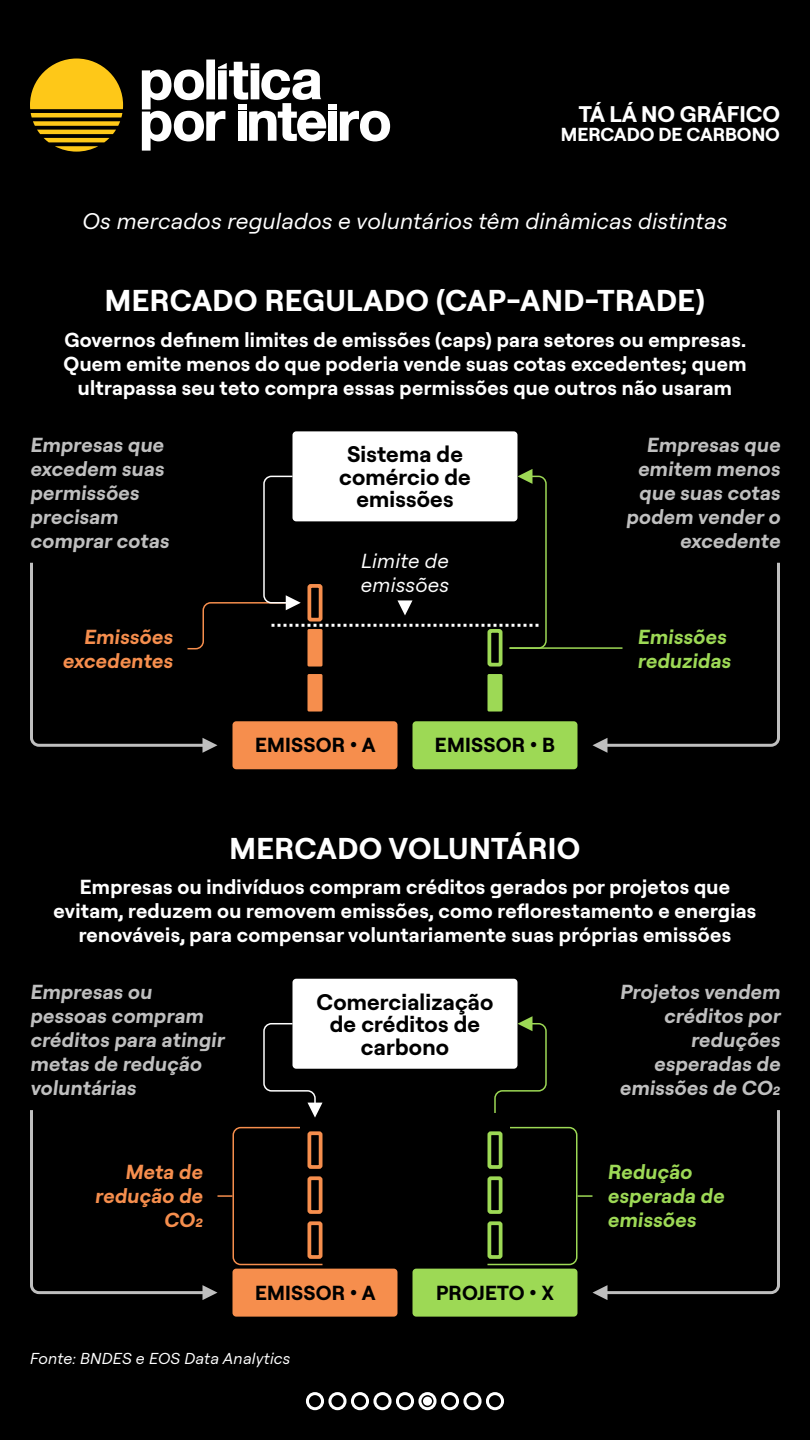
<style>
.page{position:relative;width:810px;height:1440px;background:#000}
.page>*{position:absolute;margin:0;border:0;box-sizing:border-box;transform-origin:0 0}
.t1{font:700 30px "Roobert";letter-spacing:.015em;color:#fff}
.t2{font:700 22.5px/22.5px "Roobert";letter-spacing:.01em;color:#000;text-align:center}
.t3{font:italic 22.5px "Roobert";letter-spacing:.01em;color:#fff}
.t4{font:700 22.5px "Roobert";color:#fff}
.t5{font:700 20.25px/24px "Roobert";letter-spacing:.015em;color:#fff;text-align:center}
.t6{font:700 20.25px/24px "Roobert";color:#bfbfbf;text-align:right}
.t7{font:700 20.25px/24px "Roobert";color:#9dd955}
.t8{font:700 20.25px "Roobert";letter-spacing:.01em;color:#000}
.t9{font:700 20.25px/24px "Roobert";color:#f68e4d;text-align:right}
.t10{font:italic 20.25px/24px "Roobert";letter-spacing:.015em;color:#fff}
.t11{font:700 18.75px "Roobert";color:#fff}
.t12{font:italic 15.75px "Roobert";letter-spacing:.015em;color:#fff}
</style>
<div class="page">
<svg style="left:30px;top:59px;width:93px;height:93px"></svg>
<div style="left:328px;top:105px;width:9px;height:5px;background:#fff"></div>
<div style="left:328px;top:112px;width:9px;height:29px;background:#fff"></div>
<svg style="left:340px;top:111px;width:50px;height:30px"></svg>
<div style="left:206px;top:60px;width:9px;height:39px;background:#fff"></div>
<svg style="left:142px;top:62px;width:184px;height:89px"></svg>
<div style="left:306px;top:1392px;width:18px;height:18px;border:3px solid #fff;border-radius:50%"></div>
<div style="left:328px;top:1392px;width:19px;height:18px;border:3px solid #fff;border-radius:50%"></div>
<div style="left:351px;top:1392px;width:18px;height:18px;border:3px solid #fff;border-radius:50%"></div>
<div style="left:373px;top:1392px;width:19px;height:18px;border:3px solid #fff;border-radius:50%"></div>
<div style="left:396px;top:1392px;width:18px;height:18px;border:3px solid #fff;border-radius:50%"></div>
<div style="left:418px;top:1392px;width:19px;height:18px;border:3px solid #fff;border-radius:50%"></div>
<div style="left:423px;top:1397px;width:9px;height:9px;background:#fff;border-radius:50%"></div>
<div style="left:441px;top:1392px;width:18px;height:18px;border:3px solid #fff;border-radius:50%"></div>
<div style="left:463px;top:1392px;width:19px;height:18px;border:3px solid #fff;border-radius:50%"></div>
<div style="left:233px;top:1269px;width:165px;height:48px;background:#f68e4d;border-radius:4px"></div>
<div style="left:413px;top:1269px;width:165px;height:48px;background:#9dd955;border-radius:4px"></div>
<div style="left:293px;top:979px;width:225px;height:90px;background:#fff;border-radius:4px"></div>
<svg style="left:486px;top:1016px;width:294px;height:284px"></svg>
<div style="left:488px;top:1131px;width:15px;height:38px;border:4px solid #9dd955;border-radius:2px"></div>
<svg style="left:30px;top:1022px;width:294px;height:278px"></svg>
<div style="left:233px;top:721px;width:165px;height:48px;background:#f68e4d;border-radius:4px"></div>
<div style="left:413px;top:721px;width:165px;height:48px;background:#9dd955;border-radius:4px"></div>
<div style="left:292px;top:431px;width:226px;height:90px;background:#fff;border-radius:4px"></div>
<svg style="left:592px;top:562px;width:188px;height:191px"></svg>
<hr style="left:510px;top:647px;width:112px;height:2px;background:#9dd955">
<svg style="left:30px;top:469px;width:518px;height:284px"></svg>
<div style="left:486px;top:1392px;width:18px;height:18px;border:3px solid #fff;border-radius:50%"></div>
<p class="t4" style="left:579px;top:97px;width:203px">TÁ LÁ NO GRÁFICO</p>
<p class="t11" style="left:561px;top:121px;width:221px">MERCADO DE CARBONO</p>
<p class="t3" style="left:83px;top:205px;width:647px">Os mercados regulados e voluntários têm dinâmicas distintas</p>
<h1 class="t1" style="left:105px;top:279px;width:602px">MERCADO REGULADO (CAP-AND-TRADE)</h1>
<p class="t5" style="left:64px;top:326px;width:684px">Governos definem limites de emissões (caps) para setores ou empresas.<br>Quem emite menos do que poderia vende suas cotas excedentes; quem ultrapassa seu teto compra essas permissões que outros não usaram</p>
<p class="t6" style="left:30px;top:431px;width:144px;text-align:left">Empresas que excedem suas permissões precisam comprar cotas</p>
<p class="t9" style="left:62px;top:623px;width:115px">Emissões excedentes</p>
<p class="t2" style="left:339px;top:442px;width:133px">Sistema de comércio de emissões</p>
<p class="t10" style="left:361px;top:548px;width:90px">Limite de emissões</p>
<p class="t8" style="left:255px;top:731px;width:122px">EMISSOR • A</p>
<p class="t8" style="left:435px;top:731px;width:122px">EMISSOR • B</p>
<h1 class="t1" style="left:230px;top:827px;width:352px">MERCADO VOLUNTÁRIO</h1>
<p class="t6" style="left:626px;top:431px;width:159px">Empresas que emitem menos que suas cotas podem vender o excedente</p>
<p class="t7" style="left:638px;top:623px;width:98px">Emissões reduzidas</p>
<p class="t5" style="left:54px;top:874px;width:704px">Empresas ou indivíduos compram créditos gerados por projetos que evitam, reduzem ou removem emissões, como reflorestamento e energias renováveis, para compensar voluntariamente suas próprias emissões</p>
<p class="t6" style="left:30px;top:979px;width:199px;text-align:left">Empresas ou pessoas compram créditos para atingir metas de redução voluntárias</p>
<p class="t9" style="left:95px;top:1159px;width:112px">Meta de redução de<br>CO2</p>
<p class="t2" style="left:317px;top:989px;width:178px">Comercialização de créditos de carbono</p>
<p class="t8" style="left:255px;top:1278px;width:122px">EMISSOR • A</p>
<p class="t8" style="left:436px;top:1278px;width:119px">PROJETO • X</p>
<p class="t12" style="left:30px;top:1347px;width:262px">Fonte: BNDES e EOS Data Analytics</p>
<p class="t6" style="left:619px;top:979px;width:166px">Projetos vendem créditos por reduções esperadas de emissões de CO2</p>
<p class="t7" style="left:608px;top:1159px;width:121px">Redução esperada de emissões</p>
</div>
